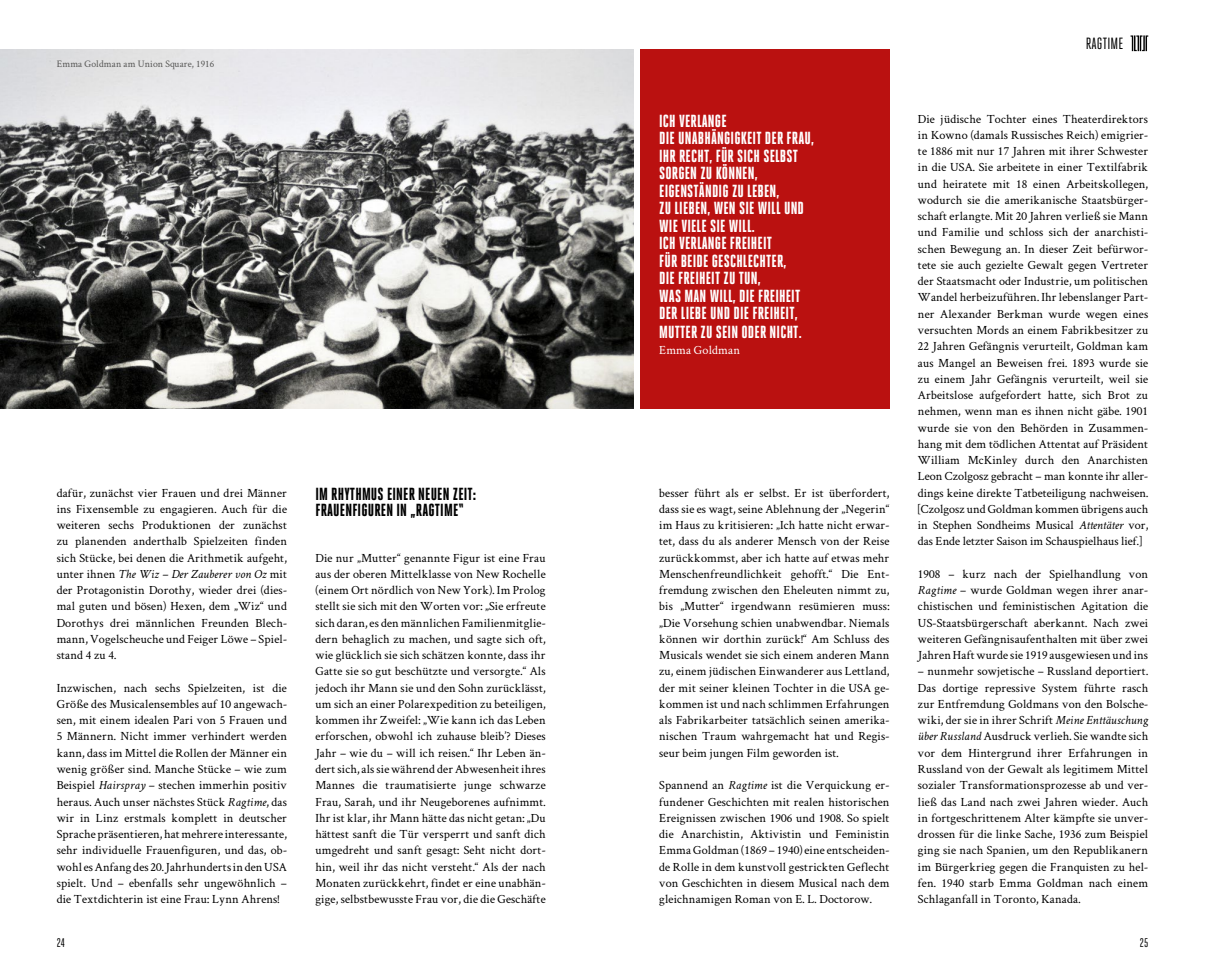
<style>
.page{position:relative;width:1205px;height:975px;background:#fff}
.page>*{position:absolute;margin:0;border:0;box-sizing:border-box;transform-origin:0 0}
.FOYER5_HEADLINE{font:800 17.5px "Heroic Condensed";letter-spacing:.01em;color:#fff}
.FOYER5_FLIESSTEXT{font:800 17.5px "Heroic Condensed";letter-spacing:.01em;color:#000}
.t1{font:16.25px "Heroic Condensed";letter-spacing:.01em;color:#000}
.FOYER5_FLIESSTEXT-2{font:12.5px/16.2px "Crimson Text";letter-spacing:.01em;color:#000;text-align:justify}
.FOYER5_FLIESSTEXT-3{font:12.5px "Crimson Text";letter-spacing:.01em;color:#fff}
.t2{font:12.5px "Heroic Condensed";color:#000}
.FOYER5_FLIESSTEXT-4{font:10px "Crimson Text";letter-spacing:.01em;color:#575756}
.s1{font-style:italic}
.s2{font-weight:900}
</style>
<div class="page">
<div style="left:640px;top:50px;width:249px;height:359px;background:#ba1110"></div>
<img style="left:0;top:50px;width:633px;height:358px">
<svg style="left:1130px;top:35px;width:18px;height:16px"></svg>
<p class="FOYER5_FLIESSTEXT-4" style="left:57px;top:57px;width:159px">Emma Goldman am Union Square, 1916</p>
<p class="FOYER5_FLIESSTEXT-2" style="left:57px;top:484px;width:232px">dafür, zunächst vier Frauen und drei Männer ins Fixensemble zu engagieren. Auch für die weiteren sechs Produktionen der zunächst zu planenden anderthalb Spielzeiten finden sich Stücke, bei denen die Arithmetik aufgeht, unter ihnen <span class="s1">The Wiz – Der Zauberer von Oz</span> mit der Protagonistin Dorothy, wieder drei (dies&shy;mal guten und bösen) Hexen, dem „Wiz“ und Dorothys drei männlichen Freunden Blech&shy;mann, Vogelscheuche und Feiger Löwe – Spiel&shy;stand 4 zu 4.</p>
<p class="FOYER5_FLIESSTEXT-2" style="left:57px;top:679px;width:232px">Inzwischen, nach sechs Spielzeiten, ist die Größe des Musicalensembles auf 10 angewach&shy;sen, mit einem idealen Pari von 5 Frauen und 5 Männern. Nicht immer verhindert werden kann, dass im Mittel die Rollen der Männer ein wenig größer sind. Manche Stücke – wie zum Beispiel <span class="s1">Hairspray</span> – stechen immerhin positiv heraus. Auch unser nächstes Stück <span class="s1">Ragtime</span>, das wir in Linz erstmals komplett in deutscher Sprache präsentieren, hat mehrere interessante, sehr individuelle Frauenfiguren, und das, ob&shy;wohl es Anfang des 20. Jahrhunderts in den USA spielt. Und – ebenfalls sehr ungewöhnlich – die Textdichterin ist eine Frau: Lynn Ahrens!</p>
<p class="FOYER5_FLIESSTEXT" style="left:315px;top:484px;width:162px">IM RHYTHMUS EINER NEUEN ZEIT<span class="s2">:</span></p>
<p class="FOYER5_FLIESSTEXT" style="left:315px;top:500px;width:150px">FRAUENFIGUREN IN „RAGTIME“</p>
<p class="FOYER5_FLIESSTEXT-2" style="left:315px;top:549px;width:232px">Die nur „Mutter“ genannte Figur ist eine Frau aus der oberen Mittelklasse von New Rochelle (einem Ort nördlich von New York). Im Prolog stellt sie sich mit den Worten vor: „Sie erfreute sich daran, es den männlichen Familienmitglie&shy;dern behaglich zu machen, und sagte sich oft, wie glücklich sie sich schätzen konnte, dass ihr Gatte sie so gut beschützte und versorgte.“ Als jedoch ihr Mann sie und den Sohn zurücklässt, um sich an einer Polarexpedition zu beteiligen, kommen ihr Zweifel: „Wie kann ich das Leben erforschen, obwohl ich zuhause bleib’? Dieses Jahr – wie du – will ich reisen.“ Ihr Leben än&shy;dert sich, als sie während der Abwesenheit ihres Mannes die traumatisierte junge schwarze Frau, Sarah, und ihr Neugeborenes aufnimmt.<br>Ihr ist klar, ihr Mann hätte das nicht getan: „Du hättest sanft die Tür versperrt und sanft dich umgedreht und sanft gesagt: Seht nicht dort&shy;hin, weil ihr das nicht versteht.“ Als der nach Monaten zurückkehrt, findet er eine unabhän&shy;gige, selbstbewusste Frau vor, die die Geschäfte</p>
<p class="FOYER5_HEADLINE" style="left:659px;top:111px;width:69px">ICH VERLANGE</p>
<p class="FOYER5_HEADLINE" style="left:659px;top:129px;width:156px">DIE UNABHÄNGIGKEIT DER FRAU,</p>
<p class="FOYER5_HEADLINE" style="left:659px;top:146px;width:140px">IHR RECHT, FÜR SICH SELBST</p>
<p class="FOYER5_HEADLINE" style="left:659px;top:164px;width:100px">SORGEN ZU KÖNNEN,</p>
<p class="FOYER5_HEADLINE" style="left:659px;top:181px;width:122px">EIGENSTÄNDIG ZU LEBEN,</p>
<p class="FOYER5_HEADLINE" style="left:659px;top:199px;width:146px">ZU LIEBEN, WEN SIE WILL UND</p>
<p class="FOYER5_HEADLINE" style="left:659px;top:216px;width:97px">WIE VIELE SIE WILL.</p>
<p class="FOYER5_HEADLINE" style="left:659px;top:234px;width:114px">ICH VERLANGE FREIHEIT</p>
<p class="FOYER5_HEADLINE" style="left:659px;top:251px;width:129px">FÜR BEIDE GESCHLECHTER,</p>
<p class="FOYER5_HEADLINE" style="left:659px;top:269px;width:103px">DIE FREIHEIT ZU TUN,</p>
<p class="FOYER5_HEADLINE" style="left:659px;top:286px;width:142px">WAS MAN WILL, DIE FREIHEIT</p>
<p class="FOYER5_HEADLINE" style="left:659px;top:304px;width:140px">DER LIEBE UND DIE FREIHEIT,</p>
<p class="FOYER5_HEADLINE" style="left:659px;top:322px;width:144px">MUTTER ZU SEIN ODER NICHT.</p>
<p class="FOYER5_FLIESSTEXT-3" style="left:659px;top:342px;width:82px">Emma Goldman</p>
<p class="FOYER5_FLIESSTEXT-2" style="left:659px;top:484px;width:232px">besser führt als er selbst. Er ist überfordert, dass sie es wagt, seine Ablehnung der „Negerin“ im Haus zu kritisieren: „Ich hatte nicht erwar&shy;tet, dass du als anderer Mensch von der Reise zurückkommst, aber ich hatte auf etwas mehr Menschenfreundlichkeit gehofft.“ Die Ent&shy;fremdung zwischen den Eheleuten nimmt zu, bis „Mutter“ irgendwann resümieren muss: „Die Vorsehung schien unabwendbar. Niemals können wir dorthin zurück!“ Am Schluss des Musicals wendet sie sich einem anderen Mann zu, einem jüdischen Einwanderer aus Lettland, der mit seiner kleinen Tochter in die USA ge&shy;kommen ist und nach schlimmen Erfahrungen als Fabrikarbeiter tatsächlich seinen amerika&shy;nischen Traum wahrgemacht hat und Regis&shy;seur beim jungen Film geworden ist.</p>
<p class="FOYER5_FLIESSTEXT-2" style="left:659px;top:776px;width:232px">Spannend an <span class="s1">Ragtime</span> ist die Verquickung er&shy;fundener Geschichten mit realen historischen Ereignissen zwischen 1906 und 1908. So spielt die Anarchistin, Aktivistin und Feministin Emma Goldman (1869 – 1940) eine entscheiden&shy;de Rolle in dem kunstvoll gestrickten Geflecht von Geschichten in diesem Musical nach dem gleichnamigen Roman von E. L. Doctorow.</p>
<p class="t1" style="left:1085px;top:35px;width:39px">RAGTIME</p>
<p class="FOYER5_FLIESSTEXT-2" style="left:918px;top:110px;width:232px">Die jüdische Tochter eines Theaterdirektors in Kowno (damals Russisches Reich) emigrier&shy;te 1886 mit nur 17 Jahren mit ihrer Schwester in die USA. Sie arbeitete in einer Textilfabrik und heiratete mit 18 einen Arbeitskollegen, wodurch sie die amerikanische Staatsbürger&shy;schaft erlangte. Mit 20 Jahren verließ sie Mann und Familie und schloss sich der anarchisti&shy;schen Bewegung an. In dieser Zeit befürwor&shy;tete sie auch gezielte Gewalt gegen Vertreter der Staatsmacht oder Industrie, um politischen Wandel herbeizuführen. Ihr lebenslanger Part&shy;ner Alexander Berkman wurde wegen eines versuchten Mords an einem Fabrikbesitzer zu 22 Jahren Gefängnis verurteilt, Goldman kam aus Mangel an Beweisen frei. 1893 wurde sie zu einem Jahr Gefängnis verurteilt, weil sie Arbeitslose aufgefordert hatte, sich Brot zu nehmen, wenn man es ihnen nicht gäbe. 1901 wurde sie von den Behörden in Zusammen&shy;hang mit dem tödlichen Attentat auf Präsident William McKinley durch den Anarchisten Leon Czolgosz gebracht – man konnte ihr aller&shy;dings keine direkte Tatbeteiligung nachweisen. [Czolgosz und Goldman kommen übrigens auch in Stephen Sondheims Musical <span class="s1">Attentäter</span> vor, das Ende letzter Saison im Schauspielhaus lief.]</p>
<p class="FOYER5_FLIESSTEXT-2" style="left:918px;top:565px;width:232px">1908 – kurz nach der Spielhandlung von <span class="s1">Ragtime</span> – wurde Goldman wegen ihrer anar&shy;chistischen und feministischen Agitation die US-Staatsbürgerschaft aberkannt. Nach zwei weiteren Gefängnisaufenthalten mit über zwei Jahren Haft wurde sie 1919 ausgewiesen und ins</p>
<p class="FOYER5_FLIESSTEXT-2" style="left:918px;top:662px;width:232px">– nunmehr sowjetische – Russland deportiert.<br>Das dortige repressive System führte rasch zur Entfremdung Goldmans von den Bolsche&shy;wiki, der sie in ihrer Schrift <span class="s1">Meine Enttäuschung über Russland</span> Ausdruck verlieh. Sie wandte sich vor dem Hintergrund ihrer Erfahrungen in Russland von der Gewalt als legitimem Mittel sozialer Transformationsprozesse ab und ver&shy;ließ das Land nach zwei Jahren wieder. Auch in fortgeschrittenem Alter kämpfte sie unver&shy;drossen für die linke Sache, 1936 zum Beispiel ging sie nach Spanien, um den Republikanern im Bürgerkrieg gegen die Franquisten zu hel&shy;fen. 1940 starb Emma Goldman nach einem Schlaganfall in Toronto, Kanada.</p>
<p class="t2" style="left:57px;top:935px;width:10px">24</p>
<p class="t2" style="left:1140px;top:935px;width:10px">25</p>
</div>
